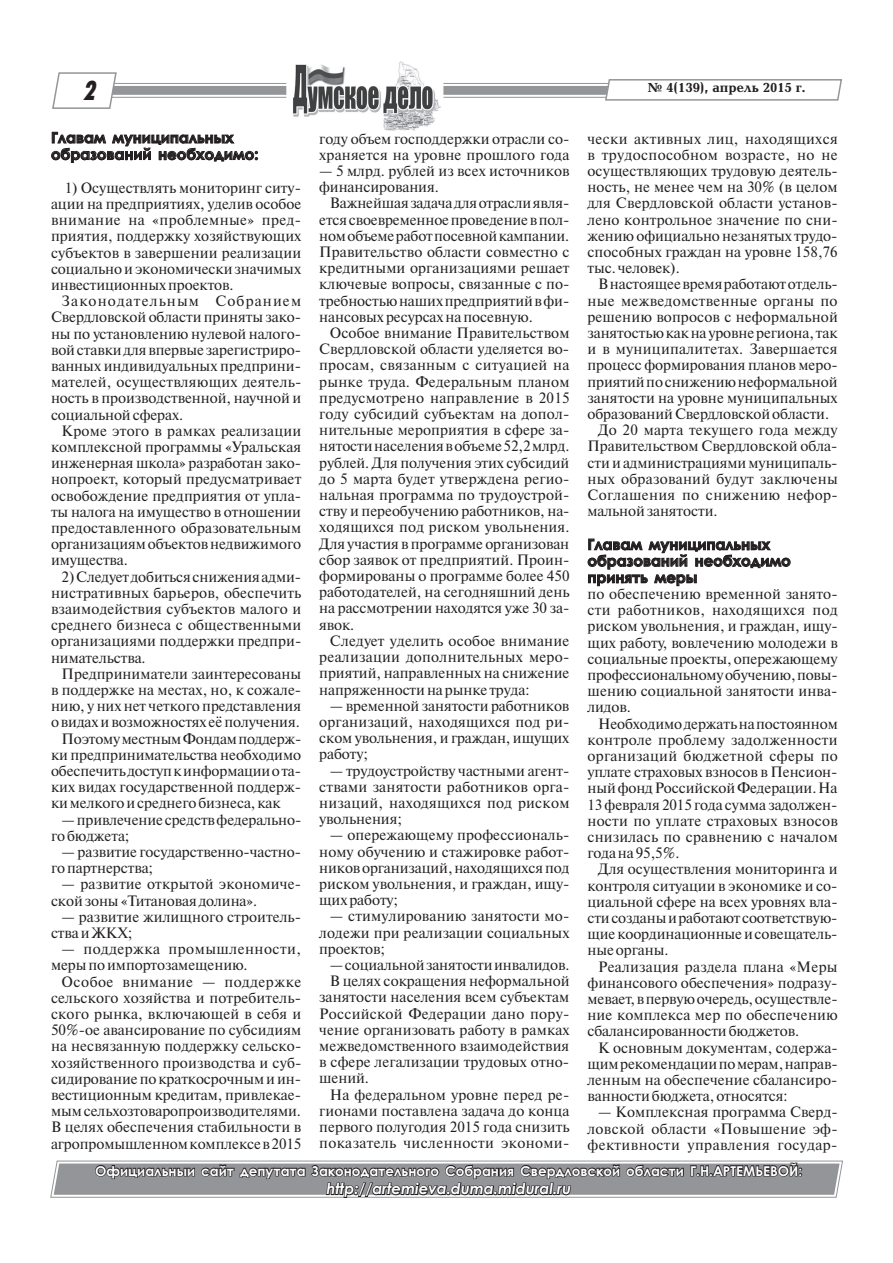
<style>
.page{position:relative;width:893px;height:1263px;background:#fff}
.page>*{position:absolute;margin:0;border:0;box-sizing:border-box;transform-origin:0 0}
.t1{font:italic 27px "Futuris X Cond C";color:#231f20}
.t2{font:15px/16.2px "Newton C";color:#231f20;text-align:justify}
.t3{font:15px "Newton C";letter-spacing:.02em;color:#231f20}
.t4{font:700 15px/16.5px "Century Gothic";color:#231f20}
.t5{font:15px/16.2px "Newton C";letter-spacing:.03em;color:#231f20}
.t6{font:italic 700 15px "Century Gothic";color:#fff}
.t7{font:15px "Newton C";letter-spacing:.025em;color:#231f20}
.t8{font:700 13.5px "Century Gothic";color:#fff}
.t9{font:700 13.5px "Baltica";color:#231f20}
</style>
<div class="page">
<svg style="left:52px;top:72px;width:791px;height:37px"></svg>
<div style="left:287px;top:77px;width:156px;height:27px;background:#fff"></div>
<img style="left:292px;top:62px;width:149px;height:69px">
<svg style="left:51px;top:132px;width:207px;height:31px"></svg>
<svg style="left:588px;top:538px;width:203px;height:48px"></svg>
<svg style="left:50px;top:1160px;width:793px;height:38px;background:#89898b"></svg>
<h1 class="t1" style="left:83px;top:75px;width:19px">2</h1>
<p class="t9" style="left:648px;top:81px;width:159px">№ 4(139), апрель 2015 г.</p>
<p class="t4" style="left:51px;top:129px;width:209px">Главам муниципальных образований необходимо:</p>
<p class="t2" style="left:51px;top:180px;width:252px;text-indent:14px">1) Осуществлять мониторинг ситу&shy;ации на предприятиях, уделив особое внимание на «проблемные» пред&shy;приятия, поддержку хозяйствующих субъектов в завершении реализации социально и экономически значимых инвестиционных проектов.</p>
<p class="t2" style="left:51px;top:293px;width:252px;text-indent:11px">Законодательным Собранием Свердловской области приняты зако&shy;ны по установлению нулевой налого&shy;вой ставки для впервые зарегистриро&shy;ванных индивидуальных предприни&shy;мателей, осуществляющих деятель&shy;ность в производственной, научной и социальной сферах.</p>
<p class="t2" style="left:51px;top:423px;width:252px;text-indent:11px">Кроме этого в рамках реализации комплексной программы «Уральская инженерная школа» разработан зако&shy;нопроект, который предусматривает освобождение предприятия от упла&shy;ты налога на имущество в отношении предоставленного образовательным организациям объектов недвижимого имущества.</p>
<p class="t2" style="left:51px;top:568px;width:252px;text-indent:11px">2) Следует добиться снижения адми&shy;нистративных барьеров, обеспечить взаимодействия субъектов малого и среднего бизнеса с общественными организациями поддержки предпри&shy;нимательства.</p>
<p class="t2" style="left:62px;top:666px;width:241px">Предприниматели заинтересованы</p>
<p class="t2" style="left:51px;top:682px;width:252px">в поддержке на местах, но, к сожале-</p>
<p class="t2" style="left:51px;top:698px;width:252px">нию, у них нет четкого представления</p>
<p class="t2" style="left:51px;top:714px;width:250px">о видах и возможностях её получения.</p>
<p class="t2" style="left:62px;top:730px;width:241px">Поэтому местным Фондам поддерж-</p>
<p class="t2" style="left:51px;top:747px;width:252px">ки предпринимательства необходимо</p>
<p class="t2" style="left:51px;top:763px;width:252px">обеспечить доступ к информации о та-</p>
<p class="t2" style="left:51px;top:779px;width:252px">ких видах государственной поддерж-</p>
<p class="t2" style="left:51px;top:795px;width:231px">ки мелкого и среднего бизнеса, как</p>
<p class="t2" style="left:51px;top:811px;width:252px;text-indent:11px">— привлечение средств федерально&shy;го бюджета;</p>
<p class="t2" style="left:51px;top:844px;width:252px;text-indent:11px">— развитие государственно-частно&shy;го партнерства;</p>
<p class="t2" style="left:51px;top:876px;width:252px;text-indent:11px">— развитие открытой экономиче&shy;ской зоны «Титановая долина».</p>
<p class="t2" style="left:51px;top:909px;width:252px;text-indent:11px">— развитие жилищного строитель&shy;ства и ЖКХ;</p>
<p class="t5" style="left:51px;top:941px;width:252px;text-indent:11px">— поддержка промышленности, меры по импортозамещению.</p>
<p class="t2" style="left:51px;top:973px;width:252px;text-indent:11px">Особое внимание — поддержке сельского хозяйства и потребитель&shy;ского рынка, включающей в себя и 50%-ое авансирование по субсидиям на несвязанную поддержку сельско&shy;хозяйственного производства и суб&shy;сидирование по краткосрочным и ин&shy;вестиционным кредитам, привлекае&shy;мым сельхозтоваропроизводителями.<br>В целях обеспечения стабильности в агропромышленном комплексе в 2015</p>
<p class="t2" style="left:319px;top:130px;width:252px">году объем господдержки отрасли со&shy;храняется на уровне прошлого года</p>
<p class="t2" style="left:319px;top:163px;width:252px">— 5 млрд. рублей из всех источников финансирования.</p>
<p class="t2" style="left:319px;top:195px;width:252px;text-indent:11px">Важнейшая задача для отрасли явля&shy;ется своевременное проведение в пол&shy;ном объеме работ посевной кампании.<br>Правительство области совместно с кредитными организациями решает ключевые вопросы, связанные с по&shy;требностью наших предприятий в фи&shy;нансовых ресурсах на посевную.</p>
<p class="t2" style="left:319px;top:325px;width:252px;text-indent:11px">Особое внимание Правительством Свердловской области уделяется во&shy;просам, связанным с ситуацией на рынке труда. Федеральным планом предусмотрено направление в 2015 году субсидий субъектам на допол&shy;нительные мероприятия в сфере за&shy;нятости населения в объеме 52,2 млрд. рублей. Для получения этих субсидий до 5 марта будет утверждена регио&shy;нальная программа по трудоустрой&shy;ству и переобучению работников, на&shy;ходящихся под риском увольнения.<br>Для участия в программе организован сбор заявок от предприятий. Проин&shy;формированы о программе более 450 работодателей, на сегодняшний день на рассмотрении находятся уже 30 за&shy;явок.</p>
<p class="t2" style="left:319px;top:633px;width:252px;text-indent:11px">Следует уделить особое внимание реализации дополнительных меро&shy;приятий, направленных на снижение напряженности на рынке труда:</p>
<p class="t2" style="left:319px;top:697px;width:252px;text-indent:11px">— временной занятости работников организаций, находящихся под ри&shy;ском увольнения, и граждан, ищущих работу;</p>
<p class="t2" style="left:319px;top:762px;width:252px;text-indent:11px">— трудоустройству частными агент&shy;ствами занятости работников орга&shy;низаций, находящихся под риском увольнения;</p>
<p class="t2" style="left:319px;top:827px;width:252px;text-indent:11px">— опережающему профессиональ&shy;ному обучению и стажировке работ&shy;ников организаций, находящихся под риском увольнения, и граждан, ищу&shy;щих работу;</p>
<p class="t2" style="left:319px;top:908px;width:252px;text-indent:11px">— стимулированию занятости мо&shy;лодежи при реализации социальных проектов;</p>
<p class="t2" style="left:330px;top:957px;width:241px">— социальной занятости инвалидов.</p>
<p class="t2" style="left:330px;top:973px;width:241px">В целях сокращения неформальной</p>
<p class="t2" style="left:319px;top:989px;width:252px">занятости населения всем субъектам</p>
<p class="t2" style="left:319px;top:1005px;width:252px">Российской Федерации дано пору-</p>
<p class="t2" style="left:319px;top:1021px;width:252px">чение организовать работу в рамках</p>
<p class="t2" style="left:319px;top:1038px;width:252px">межведомственного взаимодействия</p>
<p class="t2" style="left:319px;top:1054px;width:252px">в сфере легализации трудовых отно-</p>
<p class="t2" style="left:319px;top:1070px;width:51px">шений.</p>
<p class="t2" style="left:330px;top:1086px;width:241px">На федеральном уровне перед ре-</p>
<p class="t2" style="left:319px;top:1102px;width:252px">гионами поставлена задача до конца</p>
<p class="t2" style="left:319px;top:1119px;width:252px">первого полугодия 2015 года снизить</p>
<p class="t7" style="left:319px;top:1135px;width:252px">показатель численности экономи-</p>
<p class="t2" style="left:587px;top:130px;width:252px">чески активных лиц, находящихся в трудоспособном возрасте, но не осуществляющих трудовую деятель&shy;ность, не менее чем на 30% (в целом для Свердловской области установ&shy;лено контрольное значение по сни&shy;жению официально незанятых трудо&shy;способных граждан на уровне 158,76 тыс. человек).</p>
<p class="t2" style="left:598px;top:276px;width:241px">В настоящее время работают отдель-</p>
<p class="t3" style="left:587px;top:292px;width:252px">ные межведомственные органы по</p>
<p class="t2" style="left:587px;top:309px;width:252px">решению вопросов с неформальной</p>
<p class="t2" style="left:587px;top:325px;width:252px">занятостью как на уровне региона, так</p>
<p class="t3" style="left:587px;top:341px;width:252px">и в муниципалитетах. Завершается</p>
<p class="t2" style="left:587px;top:357px;width:252px">процесс формирования планов меро-</p>
<p class="t2" style="left:587px;top:373px;width:252px">приятий по снижению неформальной</p>
<p class="t2" style="left:587px;top:390px;width:252px">занятости на уровне муниципальных</p>
<p class="t2" style="left:587px;top:406px;width:243px">образований Свердловской области.</p>
<p class="t2" style="left:598px;top:422px;width:241px">До 20 марта текущего года между</p>
<p class="t2" style="left:587px;top:438px;width:252px">Правительством Свердловской обла-</p>
<p class="t2" style="left:587px;top:454px;width:252px">сти и администрациями муниципаль-</p>
<p class="t3" style="left:587px;top:470px;width:252px">ных образований будут заключены</p>
<p class="t3" style="left:587px;top:487px;width:252px">Соглашения по снижению нефор-</p>
<p class="t2" style="left:587px;top:503px;width:132px">мальной занятости.</p>
<p class="t4" style="left:587px;top:535px;width:205px">Главам муниципальных образований необходимо принять меры</p>
<p class="t2" style="left:587px;top:586px;width:252px">по обеспечению временной занято&shy;сти работников, находящихся под риском увольнения, и граждан, ищу&shy;щих работу, вовлечению молодежи в социальные проекты, опережающему профессиональному обучению, повы&shy;шению социальной занятости инва&shy;лидов.</p>
<p class="t2" style="left:587px;top:715px;width:252px;text-indent:11px">Необходимо держать на постоянном контроле проблему задолженности организаций бюджетной сферы по уплате страховых взносов в Пенсион&shy;ный фонд Российской Федерации. На 13 февраля 2015 года сумма задолжен&shy;ности по уплате страховых взносов снизилась по сравнению с началом года на 95,5%.</p>
<p class="t2" style="left:587px;top:861px;width:252px;text-indent:11px">Для осуществления мониторинга и контроля ситуации в экономике и со&shy;циальной сфере на всех уровнях вла&shy;сти созданы и работают соответствую&shy;щие координационные и совещатель&shy;ные органы.</p>
<p class="t2" style="left:587px;top:958px;width:252px;text-indent:11px">Реализация раздела плана «Меры финансового обеспечения» подразу&shy;мевает, в первую очередь, осуществле&shy;ние комплекса мер по обеспечению сбалансированности бюджетов.</p>
<p class="t2" style="left:587px;top:1039px;width:252px;text-indent:11px">К основным документам, содержа&shy;щим рекомендации по мерам, направ&shy;ленным на обеспечение сбалансиро&shy;ванности бюджета, относятся:</p>
<p class="t2" style="left:587px;top:1104px;width:252px;text-indent:11px">— Комплексная программа Сверд&shy;ловской области «Повышение эф&shy;фективности управления государ-</p>
<p class="t8" style="left:95px;top:1160px;width:709px">Официальныи сайт депутата Законодательного Собрания Свердловской области Г.Н.АРТЕМЬЕВОЙ:</p>
<p class="t6" style="left:326px;top:1177px;width:246px">http://artemieva.duma.midural.ru</p>
</div>
